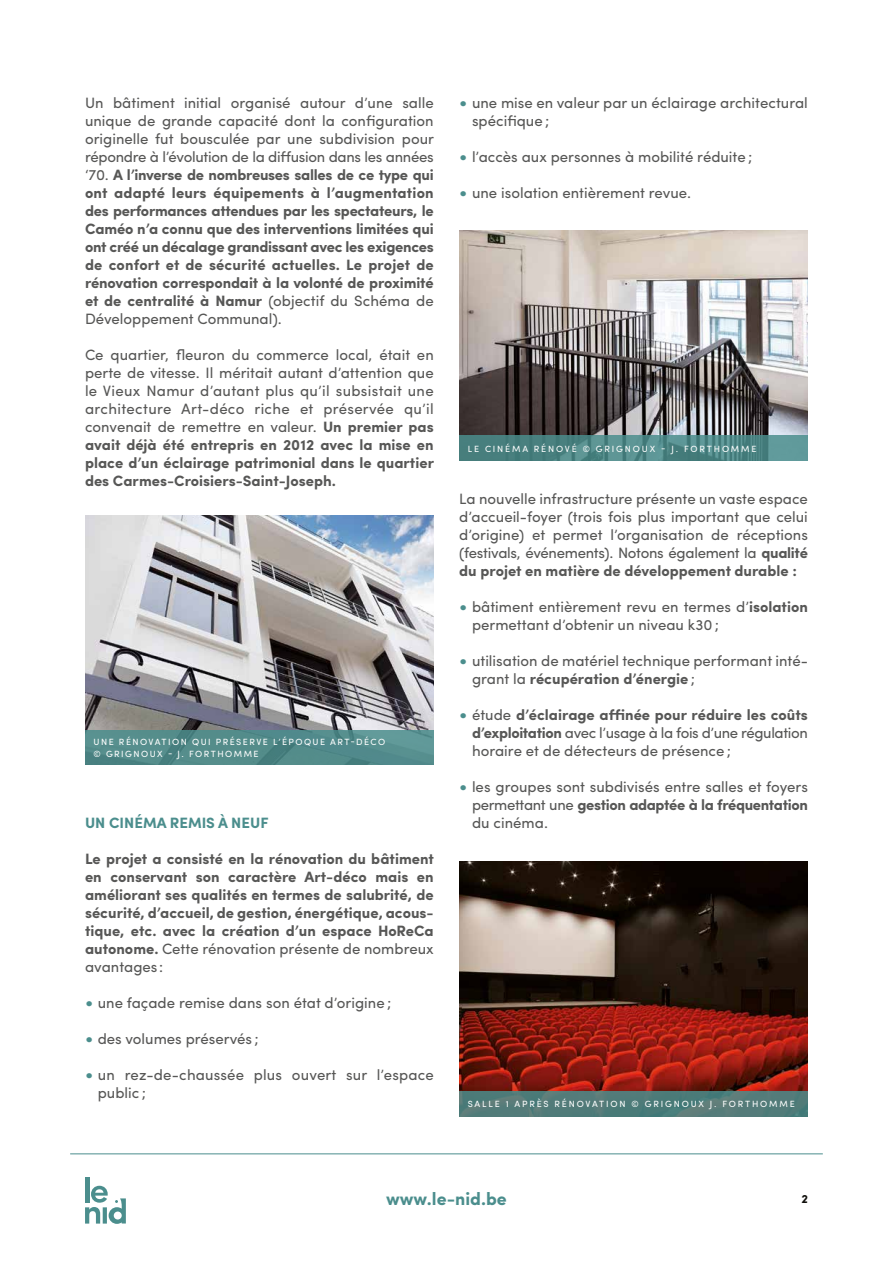
<style>
.page{position:relative;width:893px;height:1263px;background:#fff}
.page>*{position:absolute;margin:0;border:0;box-sizing:border-box;transform-origin:0 0}
.t1{font:700 18px "Sofia Pro";color:#4b8e8d}
.t2{font:15px/18px "Sofia Pro";color:#575756;text-align:justify}
.t3{font:700 15px/18px "Sofia Pro";letter-spacing:-.005em;color:#575756;text-align:justify}
.t4{font:700 15px "Sofia Pro";color:#4b8e8d}
.t5{font:700 12px "Sofia Pro";color:#11100c}
.t6{font:9px "Sofia Pro";letter-spacing:.19em;color:#fff}
.t7{font:9px/12px "Sofia Pro";letter-spacing:.16em;color:#fff}
.s1{font-weight:400}
.s2{font-weight:700}
.s3{font-size:18px;color:#4b8e8d}
</style>
<div class="page">
<hr style="left:85px;top:1177px;width:4px;height:25px;background:#4b8e8d">
<svg style="left:85px;top:1186px;width:41px;height:38px"></svg>
<hr style="left:70px;top:1153px;width:753px;height:1px;background:#4b8e8d">
<img style="left:85px;top:515px;width:349px;height:215px">
<img style="left:459px;top:231px;width:349px;height:204px">
<img style="left:459px;top:861px;width:349px;height:230px">
<svg style="left:459px;top:435px;width:349px;height:26px;background:#4f8786"></svg>
<svg style="left:459px;top:1091px;width:349px;height:25px;background:#517b79"></svg>
<svg style="left:85px;top:730px;width:349px;height:34px;background:#538b8b"></svg>
<p class="t3" style="left:85px;top:93px;width:351px"><span class="s1">Un bâtiment initial organisé autour d’une salle unique de grande capacité dont la configuration originelle fut bousculée par une subdivision pour répondre à l’évolution de la diffusion dans les années ‘70.</span> A l’inverse de nombreuses salles de ce type qui ont adapté leurs équipements à l’augmentation des performances attendues par les spectateurs, le Caméo n’a connu que des interventions limitées qui ont créé un décalage grandissant avec les exigences de confort et de sécurité actuelles. Le projet de rénovation correspondait à la volonté de proximité et de centralité à Namur <span class="s1">(objectif du Schéma de Développement Communal).</span></p>
<p class="t2" style="left:85px;top:345px;width:350px">Ce quartier, fleuron du commerce local, était en perte de vitesse. Il méritait autant d’attention que le Vieux Namur d’autant plus qu’il subsistait une architecture Art-déco riche et préservée qu’il convenait de remettre en valeur. <span class="s2">Un premier pas avait déjà été entrepris en 2012 avec la mise en place d’un éclairage patrimonial dans le quartier des Carmes-Croisiers-Saint-Joseph.</span></p>
<p class="t7" style="left:94px;top:735px;width:293px">UNE RÉNOVATION QUI PRÉSERVE L’ÉPOQUE ART-DÉCO © GRIGNOUX - J. FORTHOMME</p>
<p class="t4" style="left:85px;top:811px;width:185px">UN CINÉMA REMIS À NEUF</p>
<p class="t3" style="left:85px;top:849px;width:350px">Le projet a consisté en la rénovation du bâtiment en conservant son caractère Art-déco mais en améliorant ses qualités en termes de salubrité, de sécurité, d’accueil, de gestion, énergétique, acous&shy;tique, etc. avec la création d’un espace HoReCa autonome. <span class="s1">Cette rénovation présente de nombreux avantages:</span></p>
<p class="t2" style="left:85px;top:993px;width:308px"><span class="s3">•</span> une façade remise dans son état d’origine ;</p>
<p class="t2" style="left:85px;top:1029px;width:175px"><span class="s3">•</span> des volumes préservés ;</p>
<p class="t2" style="left:98px;top:1065px;width:337px;text-indent:-13px"><span class="s3">•</span> un rez-de-chaussée plus ouvert sur l’espace public ;</p>
<p class="t2" style="left:472px;top:93px;width:337px;text-indent:-13px"><span class="s3">•</span> une mise en valeur par un éclairage architectural spécifique ;</p>
<p class="t2" style="left:459px;top:147px;width:295px"><span class="s3">•</span> l’accès aux personnes à mobilité réduite ;</p>
<p class="t2" style="left:459px;top:183px;width:233px"><span class="s3">•</span> une isolation entièrement revue.</p>
<p class="t6" style="left:468px;top:442px;width:290px">LE CINÉMA RÉNOVÉ © GRIGNOUX - J. FORTHOMME</p>
<p class="t2" style="left:459px;top:489px;width:350px">La nouvelle infrastructure présente un vaste espace d’accueil-foyer (trois fois plus important que celui d’origine) et permet l’organisation de réceptions (festivals, événements). Notons également la <span class="s2">qualité du projet en matière de développement durable :</span></p>
<p class="t2" style="left:472px;top:597px;width:337px;text-indent:-13px"><span class="s3">•</span> bâtiment entièrement revu en termes d’<span class="s2">isolation </span>permettant d’obtenir un niveau k30 ;</p>
<p class="t2" style="left:472px;top:651px;width:337px;text-indent:-13px"><span class="s3">•</span> utilisation de matériel technique performant inté&shy;grant la <span class="s2">récupération d’énergie</span> ;</p>
<p class="t2" style="left:472px;top:705px;width:337px;text-indent:-13px"><span class="s3">•</span> étude <span class="s2">d’éclairage affinée pour réduire les coûts d’exploitation</span> avec l’usage à la fois d’une régulation horaire et de détecteurs de présence ;</p>
<p class="t2" style="left:472px;top:777px;width:337px;text-indent:-13px"><span class="s3">•</span> les groupes sont subdivisés entre salles et foyers permettant une <span class="s2">gestion adaptée à la fréquentation </span>du cinéma.</p>
<p class="t6" style="left:468px;top:1097px;width:328px">SALLE 1 APRÈS RÉNOVATION © GRIGNOUX J. FORTHOMME</p>
<p class="t1" style="left:386px;top:1185px;width:122px">www.le-nid.be</p>
<p class="t5" style="left:801px;top:1189px;width:8px">2</p>
</div>
